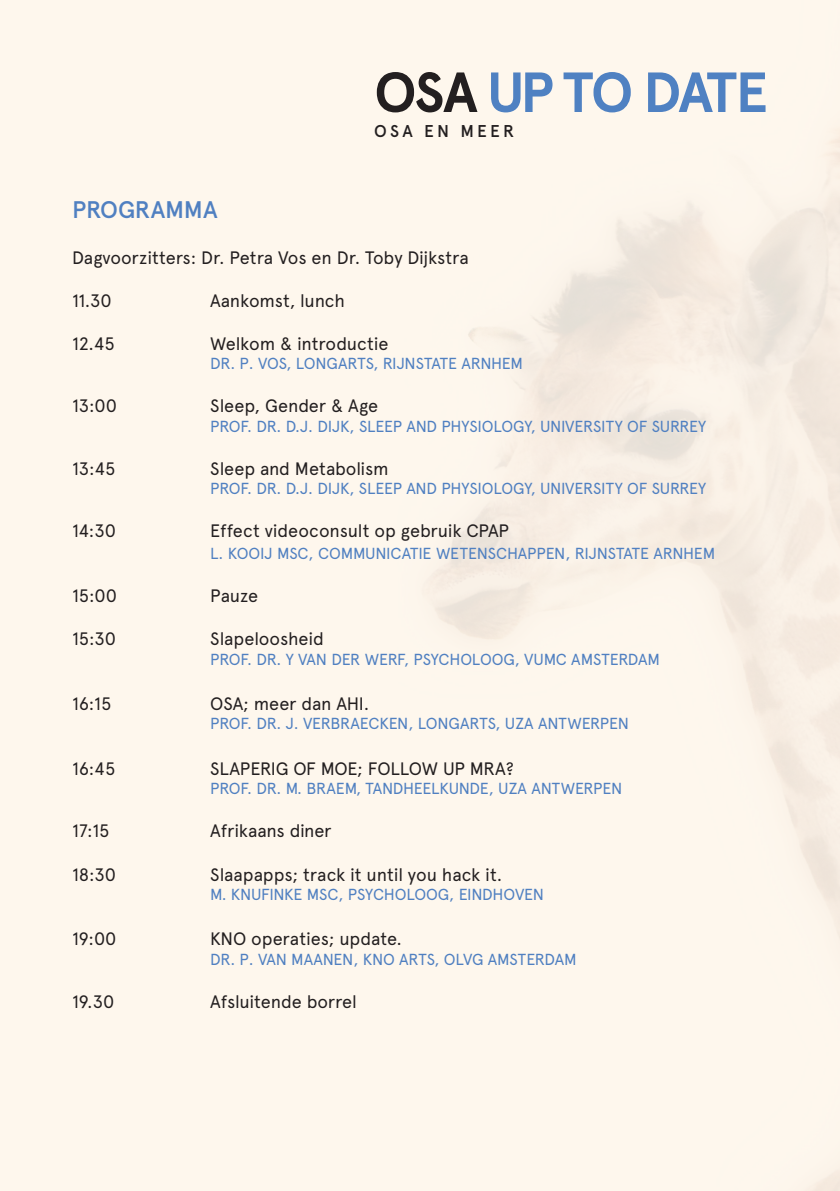
<style>
.page{position:relative;width:840px;height:1191px;background:#fff}
.page>*{position:absolute;margin:0;border:0;box-sizing:border-box;transform-origin:0 0}
.t1{font:700 56.4px "Apercu";letter-spacing:-.045em;color:#4f81c2}
.t2{font:500 24px "Apercu";letter-spacing:-.005em;color:#5080c1}
.t3{font:18px "Apercu";letter-spacing:-.005em;color:#231f20}
.t4{font:500 17px "Apercu";letter-spacing:.19em;color:#231f20}
.t5{font:16px "Apercu";letter-spacing:-.015em;color:#5080c1}
.s1{color:#231f20}
</style>
<div class="page">
<div style="left:0;top:0;width:839px;height:1191px;background:#fef7ed"></div>
<h1 class="t1" style="left:374px;top:58px;width:395px"><span class="s1">OSA</span> UP TO DATE</h1>
<p class="t4" style="left:374px;top:120px;width:141px">OSA EN MEER</p>
<h2 class="t2" style="left:72px;top:195px;width:147px">PROGRAMMA</h2>
<p class="t3" style="left:72px;top:246px;width:398px">Dagvoorzitters: Dr. Petra Vos en Dr. Toby Dijkstra</p>
<p class="t3" style="left:72px;top:290px;width:41px">11.30</p>
<p class="t3" style="left:210px;top:290px;width:136px">Aankomst, lunch</p>
<p class="t3" style="left:72px;top:333px;width:44px">12.45</p>
<p class="t3" style="left:210px;top:333px;width:180px">Welkom &amp; introductie</p>
<p class="t5" style="left:210px;top:354px;width:314px">DR. P. VOS, LONGARTS, RIJNSTATE ARNHEM</p>
<p class="t3" style="left:72px;top:395px;width:46px">13:00</p>
<p class="t3" style="left:210px;top:395px;width:169px">Sleep, Gender &amp; Age</p>
<p class="t5" style="left:210px;top:416px;width:497px">PROF. DR. D.J. DIJK, SLEEP AND PHYSIOLOGY, UNIVERSITY OF SURREY</p>
<p class="t3" style="left:72px;top:458px;width:45px">13:45</p>
<p class="t3" style="left:210px;top:458px;width:180px">Sleep and Metabolism</p>
<p class="t5" style="left:210px;top:479px;width:497px">PROF. DR. D.J. DIJK, SLEEP AND PHYSIOLOGY, UNIVERSITY OF SURREY</p>
<p class="t3" style="left:72px;top:520px;width:45px">14:30</p>
<p class="t3" style="left:210px;top:520px;width:300px">Effect videoconsult op gebruik CPAP</p>
<p class="t5" style="left:210px;top:544px;width:506px">L. KOOIJ MSC, COMMUNICATIE WETENSCHAPPEN, RIJNSTATE ARNHEM</p>
<p class="t3" style="left:72px;top:585px;width:46px">15:00</p>
<p class="t3" style="left:210px;top:585px;width:50px">Pauze</p>
<p class="t3" style="left:72px;top:628px;width:45px">15:30</p>
<p class="t3" style="left:210px;top:628px;width:115px">Slapeloosheid</p>
<p class="t5" style="left:210px;top:649px;width:451px">PROF. DR. Y VAN DER WERF, PSYCHOLOOG, VUMC AMSTERDAM</p>
<p class="t3" style="left:72px;top:693px;width:41px">16:15</p>
<p class="t3" style="left:210px;top:693px;width:161px">OSA; meer dan AHI.</p>
<p class="t5" style="left:210px;top:714px;width:420px">PROF. DR. J. VERBRAECKEN, LONGARTS, UZA ANTWERPEN</p>
<p class="t3" style="left:72px;top:758px;width:45px">16:45</p>
<p class="t3" style="left:210px;top:758px;width:305px">SLAPERIG OF MOE; FOLLOW UP MRA?</p>
<p class="t5" style="left:210px;top:779px;width:413px">PROF. DR. M. BRAEM, TANDHEELKUNDE, UZA ANTWERPEN</p>
<p class="t3" style="left:72px;top:820px;width:39px">17:15</p>
<p class="t3" style="left:210px;top:820px;width:123px">Afrikaans diner</p>
<p class="t3" style="left:72px;top:863px;width:46px">18:30</p>
<p class="t3" style="left:210px;top:863px;width:293px">Slaapapps; track it until you hack it.</p>
<p class="t5" style="left:210px;top:884px;width:335px">M. KNUFINKE MSC, PSYCHOLOOG, EINDHOVEN</p>
<p class="t3" style="left:72px;top:928px;width:46px">19:00</p>
<p class="t3" style="left:210px;top:928px;width:193px">KNO operaties; update.</p>
<p class="t5" style="left:210px;top:949px;width:368px">DR. P. VAN MAANEN, KNO ARTS, OLVG AMSTERDAM</p>
<p class="t3" style="left:72px;top:990px;width:44px">19.30</p>
<p class="t3" style="left:210px;top:990px;width:148px">Afsluitende borrel</p>
</div>
